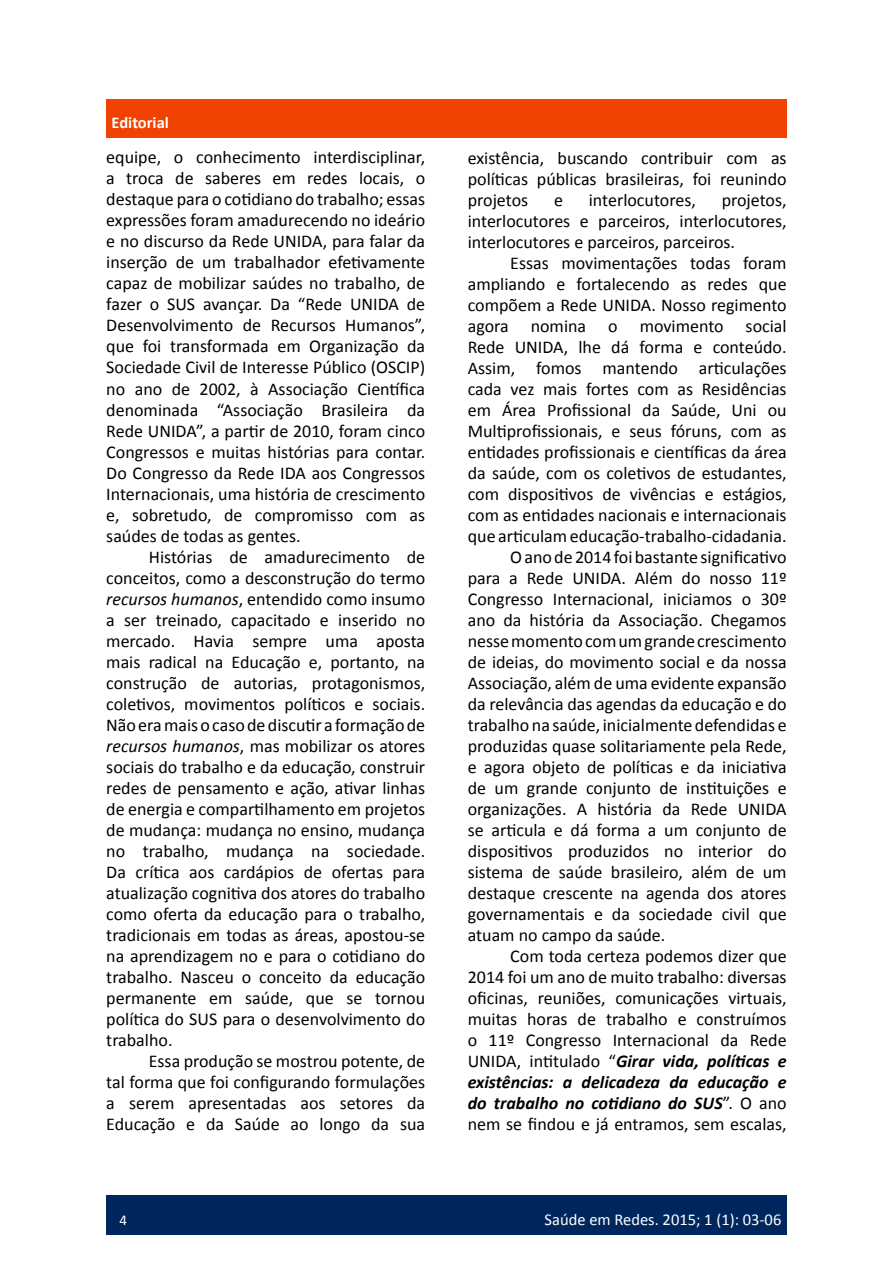
<style>
.page{position:relative;width:893px;height:1263px;background:#fff}
.page>*{position:absolute;margin:0;border:0;box-sizing:border-box;transform-origin:0 0}
.t1{font:18px/21px "Calibri";color:#000;text-align:justify}
.t2{font:italic 700 18px "Calibri";color:#000}
.t3{font:16.5px "Calibri";color:#fff}
.t4{font:700 16.5px "Calibri";color:#fff}
.t5{font:15px "Calibri";color:#fff}
.s1{font-style:italic}
.s2{font-weight:400;font-style:normal}
</style>
<div class="page">
<div style="left:106px;top:1195px;width:681px;height:39px;background:#00265e"></div>
<div style="left:106px;top:99px;width:681px;height:38px;background:#f04200"></div>
<p class="t4" style="left:112px;top:111px;width:59px">Editorial</p>
<p class="t1" style="left:106px;top:146px;width:320px">equipe, o conhecimento interdisciplinar, a troca de saberes em redes locais, o destaque para o cotidiano do trabalho; essas expressões foram amadurecendo no ideário e no discurso da Rede UNIDA, para falar da inserção de um trabalhador efetivamente capaz de mobilizar saúdes no trabalho, de fazer o SUS avançar. Da “Rede UNIDA de Desenvolvimento de Recursos Humanos”, que foi transformada em Organização da Sociedade Civil de Interesse Público (OSCIP) no ano de 2002, à Associação Científica denominada “Associação Brasileira da Rede UNIDA”, a partir de 2010, foram cinco Congressos e muitas histórias para contar.<br>Do Congresso da Rede IDA aos Congressos Internacionais, uma história de crescimento e, sobretudo, de compromisso com as saúdes de todas as gentes.</p>
<p class="t1" style="left:106px;top:546px;width:320px;text-indent:43px">Histórias de amadurecimento de conceitos, como a desconstrução do termo <span class="s1">recursos humanos</span>, entendido como insumo a ser treinado, capacitado e inserido no mercado. Havia sempre uma aposta mais radical na Educação e, portanto, na construção de autorias, protagonismos, coletivos, movimentos políticos e sociais.<br>Não era mais o caso de discutir a formação de <span class="s1">recursos humanos</span>, mas mobilizar os atores sociais do trabalho e da educação, construir redes de pensamento e ação, ativar linhas de energia e compartilhamento em projetos de mudança: mudança no ensino, mudança no trabalho, mudança na sociedade.<br>Da crítica aos cardápios de ofertas para atualização cognitiva dos atores do trabalho como oferta da educação para o trabalho, tradicionais em todas as áreas, apostou-se na aprendizagem no e para o cotidiano do trabalho. Nasceu o conceito da educação permanente em saúde, que se tornou política do SUS para o desenvolvimento do trabalho.</p>
<p class="t1" style="left:106px;top:1050px;width:320px;text-indent:43px">Essa produção se mostrou potente, de tal forma que foi configurando formulações a serem apresentadas aos setores da Educação e da Saúde ao longo da sua</p>
<p class="t1" style="left:468px;top:147px;width:320px">existência, buscando contribuir com as políticas públicas brasileiras, foi reunindo projetos</p>
<p class="t1" style="left:554px;top:189px;width:10px">e</p>
<p class="t1" style="left:589px;top:189px;width:109px">interlocutores,</p>
<p class="t1" style="left:468px;top:189px;width:320px;text-indent:254px">projetos, interlocutores e parceiros, interlocutores, interlocutores e parceiros, parceiros.</p>
<p class="t1" style="left:510px;top:252px;width:278px">Essas movimentações todas foram</p>
<p class="t1" style="left:468px;top:273px;width:320px">ampliando e fortalecendo as redes que</p>
<p class="t1" style="left:468px;top:294px;width:320px">compõem a Rede UNIDA. Nosso regimento</p>
<p class="t1" style="left:468px;top:315px;width:320px">agora nomina o movimento social</p>
<p class="t1" style="left:468px;top:336px;width:320px">Rede UNIDA, lhe dá forma e conteúdo.</p>
<p class="t1" style="left:468px;top:357px;width:320px">Assim, fomos mantendo articulações</p>
<p class="t1" style="left:468px;top:378px;width:320px">cada vez mais fortes com as Residências</p>
<p class="t1" style="left:468px;top:399px;width:320px">em Área Profissional da Saúde, Uni ou</p>
<p class="t1" style="left:468px;top:420px;width:320px">Multiprofissionais, e seus fóruns, com as</p>
<p class="t1" style="left:468px;top:441px;width:320px">entidades profissionais e científicas da área</p>
<p class="t1" style="left:468px;top:462px;width:320px">da saúde, com os coletivos de estudantes,</p>
<p class="t1" style="left:468px;top:483px;width:320px">com dispositivos de vivências e estágios,</p>
<p class="t1" style="left:468px;top:504px;width:320px">com as entidades nacionais e internacionais</p>
<p class="t1" style="left:468px;top:525px;width:320px">que articulam educação-trabalho-cidadania.</p>
<p class="t1" style="left:510px;top:546px;width:278px">O ano de 2014 foi bastante significativo</p>
<p class="t1" style="left:468px;top:567px;width:320px">para a Rede UNIDA. Além do nosso 11º</p>
<p class="t1" style="left:468px;top:588px;width:320px">Congresso Internacional, iniciamos o 30º</p>
<p class="t1" style="left:468px;top:609px;width:320px">ano da história da Associação. Chegamos</p>
<p class="t1" style="left:468px;top:630px;width:320px">nesse momento com um grande crescimento</p>
<p class="t1" style="left:468px;top:651px;width:320px">de ideias, do movimento social e da nossa</p>
<p class="t1" style="left:468px;top:672px;width:320px">Associação, além de uma evidente expansão</p>
<p class="t1" style="left:468px;top:693px;width:320px">da relevância das agendas da educação e do</p>
<p class="t1" style="left:468px;top:714px;width:320px">trabalho na saúde, inicialmente defendidas e</p>
<p class="t1" style="left:468px;top:735px;width:320px">produzidas quase solitariamente pela Rede,</p>
<p class="t1" style="left:468px;top:756px;width:320px">e agora objeto de políticas e da iniciativa</p>
<p class="t1" style="left:468px;top:777px;width:320px">de um grande conjunto de instituições e</p>
<p class="t1" style="left:468px;top:798px;width:320px">organizações. A história da Rede UNIDA</p>
<p class="t1" style="left:468px;top:819px;width:320px">se articula e dá forma a um conjunto de</p>
<p class="t1" style="left:468px;top:840px;width:320px">dispositivos produzidos no interior do</p>
<p class="t1" style="left:468px;top:861px;width:320px">sistema de saúde brasileiro, além de um</p>
<p class="t1" style="left:468px;top:882px;width:320px">destaque crescente na agenda dos atores</p>
<p class="t1" style="left:468px;top:903px;width:320px">governamentais e da sociedade civil que</p>
<p class="t1" style="left:468px;top:924px;width:199px">atuam no campo da saúde.</p>
<p class="t1" style="left:510px;top:945px;width:278px">Com toda certeza podemos dizer que</p>
<p class="t1" style="left:468px;top:966px;width:320px">2014 foi um ano de muito trabalho: diversas</p>
<p class="t1" style="left:468px;top:987px;width:320px">oficinas, reuniões, comunicações virtuais,</p>
<p class="t1" style="left:468px;top:1008px;width:320px">muitas horas de trabalho e construímos</p>
<p class="t1" style="left:468px;top:1029px;width:320px">o 11º Congresso Internacional da Rede</p>
<p class="t2" style="left:468px;top:1048px;width:320px"><span class="s2">UNIDA, intitulado “</span>Girar vida, políticas e</p>
<p class="t2" style="left:468px;top:1069px;width:320px">existências: a delicadeza da educação e</p>
<p class="t2" style="left:468px;top:1090px;width:320px">do trabalho no cotidiano do SUS<span class="s2">”. O ano</span></p>
<p class="t1" style="left:468px;top:1113px;width:320px">nem se findou e já entramos, sem escalas,</p>
<p class="t5" style="left:120px;top:1209px;width:9px">4</p>
<p class="t3" style="left:545px;top:1208px;width:238px">Saúde em Redes. 2015; 1 (1): 03-06</p>
</div>
